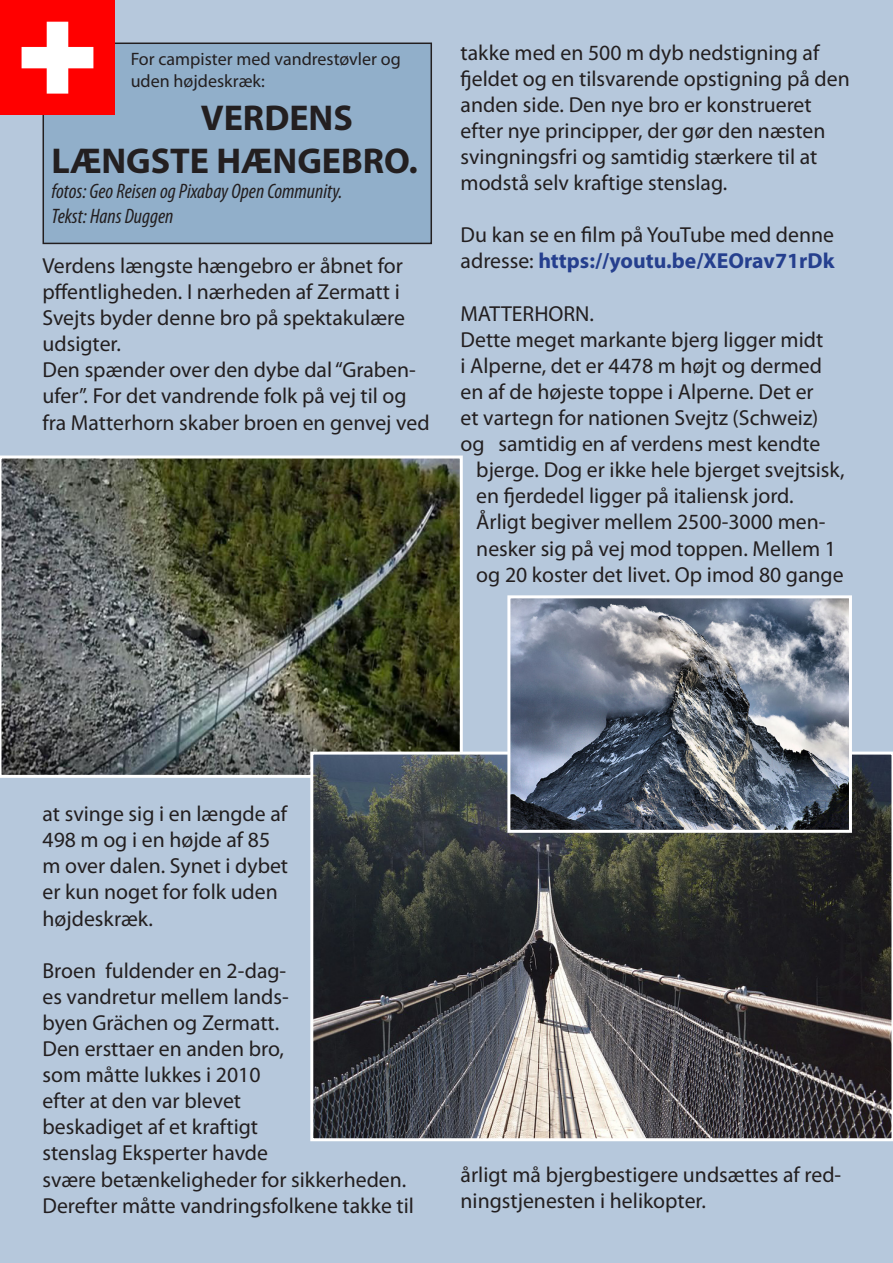
<style>
.page{position:relative;width:893px;height:1263px;background:#b6c8dc}
.page>*{position:absolute;margin:0;border:0;box-sizing:border-box;transform-origin:0 0}
.t1{font:700 36px "Myriad Pro";color:#231f20}
.t2{font:21.75px/26.1px "Myriad Pro";color:#231f20}
.t3{font:italic condensed 21px "Myriad Pro";color:#231f20}
.t4{font:18px/21.6px "Myriad Pro";color:#231f20}
.s1{font-weight:700;color:#253f8e}
</style>
<div class="page">
<div style="left:43px;top:43px;width:388px;height:200px;background:#91afca"></div>
<div style="left:43px;top:43px;width:389px;height:201px;border:2px solid #231f20"></div>
<img style="left:0;top:0;width:114px;height:114px">
<svg style="left:0;top:455px;width:463px;height:323px;background:#565a4b"></svg>
<svg style="left:310px;top:752px;width:583px;height:389px;background:#4a4a4b"></svg>
<img style="left:511px;top:599px;width:337px;height:230px">
<div style="left:507px;top:595px;width:345px;height:238px;border:3px solid #fff"></div>
<p class="t4" style="left:131px;top:48px;width:272px">For campister med vandrestøvler og uden højdeskræk:</p>
<p class="t1" style="left:201px;top:94px;width:154px">VERDENS</p>
<p class="t1" style="left:52px;top:137px;width:368px">LÆNGSTE HÆNGEBRO.</p>
<p class="t3" style="left:52px;top:179px;width:292px">fotos: Geo Reisen og Pixabay Open Community.</p>
<p class="t3" style="left:52px;top:204px;width:124px">Tekst: Hans Duggen</p>
<p class="t2" style="left:43px;top:252px;width:364px">Verdens længste hængebro er åbnet for pffentligheden. I nærheden af Zermatt i<br>Svejts byder denne bro på spektakulære udsigter.</p>
<p class="t2" style="left:43px;top:357px;width:389px">Den spænder over den dybe dal “Graben&shy;ufer”. For det vandrende folk på vej til og fra Matterhorn skaber broen en genvej ved</p>
<p class="t2" style="left:461px;top:39px;width:391px">takke med en 500 m dyb nedstigning af fjeldet og en tilsvarende opstigning på den anden side. Den nye bro er konstrueret efter nye principper, der gør den næsten svingningsfri og samtidig stærkere til at modstå selv kraftige stenslag.</p>
<p class="t2" style="left:461px;top:222px;width:375px">Du kan se en film på YouTube med denne adresse: <span class="s1">https://youtu.be/XEOrav71rDk</span></p>
<p class="t2" style="left:461px;top:300px;width:135px">MATTERHORN.</p>
<p class="t2" style="left:461px;top:326px;width:364px">Dette meget markante bjerg ligger midt</p>
<p class="t2" style="left:461px;top:352px;width:363px">i Alperne, det er 4478 m højt og dermed</p>
<p class="t2" style="left:461px;top:378px;width:355px">en af de højeste toppe i Alperne. Det er</p>
<p class="t2" style="left:461px;top:404px;width:359px">et vartegn for nationen Svejtz (Schweiz)</p>
<p class="t2" style="left:461px;top:430px;width:361px">og samtidig en af verdens mest kendte</p>
<p class="t2" style="left:476px;top:456px;width:370px">bjerge. Dog er ikke hele bjerget svejtsisk,</p>
<p class="t2" style="left:476px;top:483px;width:319px">en fjerdedel ligger på italiensk jord.</p>
<p class="t2" style="left:476px;top:509px;width:369px">Årligt begiver mellem 2500-3000 men&shy;nesker sig på vej mod toppen. Mellem 1 og 20 koster det livet. Op imod 80 gange</p>
<p class="t2" style="left:43px;top:800px;width:247px">at svinge sig i en længde af<br>498 m og i en højde af 85 m over dalen. Synet i dybet er kun noget for folk uden højdeskræk.</p>
<p class="t2" style="left:43px;top:957px;width:248px;text-align:justify">Broen fuldender en 2-dag&shy;es vandretur mellem lands&shy;byen Grächen og Zermatt.</p>
<p class="t2" style="left:43px;top:1035px;width:373px">Den ersttaer en anden bro,<br>som måtte lukkes i 2010<br>efter at den var blevet<br>beskadiget af et kraftigt<br>stenslag Eksperter havde<br>svære betænkeligheder for sikkerheden.<br>Derefter måtte vandringsfolkene takke til</p>
<p class="t2" style="left:461px;top:1161px;width:382px">årligt må bjergbestigere undsættes af red&shy;ningstjenesten i helikopter.</p>
</div>
